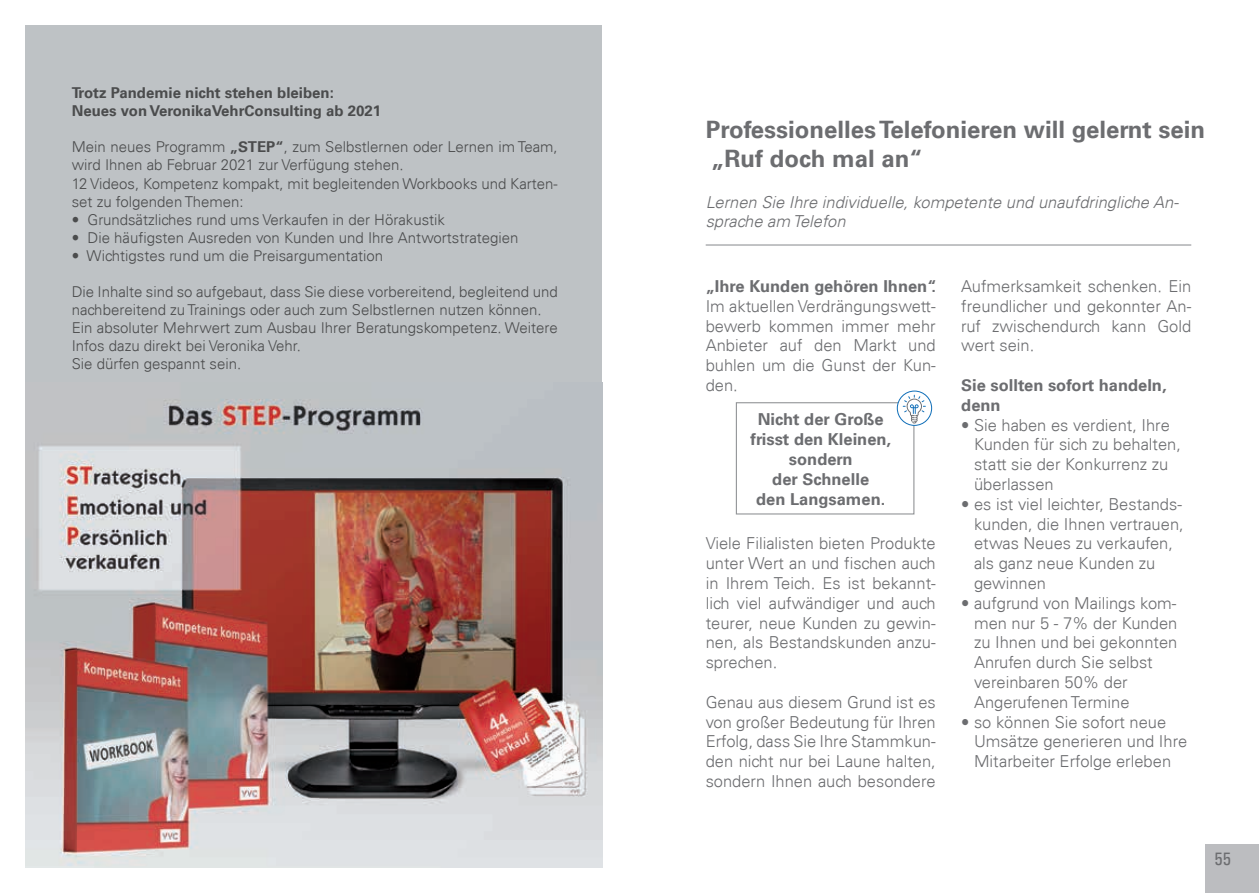
<style>
.page{position:relative;width:1259px;height:893px;background:#fff}
.page>*{position:absolute;margin:0;border:0;box-sizing:border-box;transform-origin:0 0}
.t1{font:700 24px/28.8px "Univers 65";color:#6c6d70}
.t2{font:18px "Univers Condensed";color:#6c6d70}
.t3{font:300 16.5px/19.8px "Univers 45";color:#6c6d70;text-align:justify}
.t4{font:700 16.5px/19.8px "Univers 65";color:#6c6d70}
.t5{font:italic 300 16.5px/19.8px "Univers 45";color:#6c6d70}
.t6{font:300 15px/18px "Univers 45";color:#4b4c4d}
.t7{font:700 15px/18px "Univers 65";color:#4b4c4d}
.s1{font-family:"Univers 65";font-weight:700}
</style>
<div class="page">
<div style="left:1205px;top:845px;width:54px;height:48px;background:#bcbdc0"></div>
<hr style="left:705px;top:244px;width:486px;height:2px;background:#939598">
<div style="left:736px;top:402px;width:178px;height:112px;border:1px solid #939598"></div>
<svg style="left:897px;top:391px;width:34px;height:34px"></svg>
<div style="left:897px;top:391px;width:35px;height:35px;border:1px solid #0f6eb8;border-radius:50%"></div>
<svg style="left:902px;top:395px;width:24px;height:29px"></svg>
<div style="left:26px;top:26px;width:576px;height:841px;background:#bec2c5"></div>
<img style="left:26px;top:399px;width:576px;height:468px">
<p class="t7" style="left:72px;top:84px;width:311px">Trotz Pandemie nicht stehen bleiben:<br>Neues von VeronikaVehrConsulting ab 2021</p>
<p class="t6" style="left:72px;top:138px;width:487px">Mein neues Programm <span class="s1">„STEP“</span>, zum Selbstlernen oder Lernen im Team, wird Ihnen ab Februar 2021 zur Verfügung stehen.<br>12 Videos, Kompetenz kompakt, mit begleitenden Workbooks und Karten&shy;set zu folgenden Themen:</p>
<p class="t6" style="left:72px;top:210px;width:375px">• Grundsätzliches rund ums Verkaufen in der Hörakustik</p>
<p class="t6" style="left:72px;top:228px;width:448px">• Die häufigsten Ausreden von Kunden und Ihre Antwortstrategien</p>
<p class="t6" style="left:72px;top:246px;width:313px">• Wichtigstes rund um die Preisargumentation</p>
<p class="t6" style="left:72px;top:282px;width:487px">Die Inhalte sind so aufgebaut, dass Sie diese vorbereitend, begleitend und nachbereitend zu Trainings oder auch zum Selbstlernen nutzen können.<br>Ein absoluter Mehrwert zum Ausbau Ihrer Beratungskompetenz. Weitere Infos dazu direkt bei Veronika Vehr.<br>Sie dürfen gespannt sein.</p>
<h1 class="t1" style="left:705px;top:115px;width:501px">Professionelles Telefonieren will gelernt sein „Ruf doch mal an“</h1>
<p class="t5" style="left:705px;top:192px;width:475px">Lernen Sie Ihre individuelle, kompetente und unaufdringliche An&shy;sprache am Telefon</p>
<p class="t4" style="left:705px;top:276px;width:232px">„Ihre Kunden gehören Ihnen“.</p>
<p class="t3" style="left:705px;top:296px;width:231px">Im aktuellen Verdrängungswett&shy;bewerb kommen immer mehr Anbieter auf den Markt und buhlen um die Gunst der Kun&shy;den.</p>
<p class="t4" style="left:750px;top:410px;width:142px;text-align:center">Nicht der Große frisst den Kleinen, sondern<br>der Schnelle<br>den Langsamen.</p>
<p class="t3" style="left:705px;top:534px;width:231px">Viele Filialisten bieten Produkte unter Wert an und fischen auch in Ihrem Teich. Es ist bekannt&shy;lich viel aufwändiger und auch teurer, neue Kunden zu gewin&shy;nen, als Bestandskunden anzu&shy;sprechen.</p>
<p class="t3" style="left:705px;top:692px;width:231px">Genau aus diesem Grund ist es von großer Bedeutung für Ihren Erfolg, dass Sie Ihre Stammkun&shy;den nicht nur bei Laune halten, sondern Ihnen auch besondere</p>
<p class="t3" style="left:961px;top:276px;width:231px">Aufmerksamkeit schenken. Ein freundlicher und gekonnter An&shy;ruf zwischendurch kann Gold wert sein.</p>
<p class="t4" style="left:961px;top:375px;width:207px">Sie sollten sofort handeln, denn</p>
<p class="t3" style="left:974px;top:415px;width:209px;text-align:left;text-indent:-13px">• Sie haben es verdient, Ihre<br>Kunden für sich zu behalten, statt sie der Konkurrenz zu überlassen</p>
<p class="t3" style="left:974px;top:494px;width:211px;text-align:left;text-indent:-13px">• es ist viel leichter, Bestands&shy;kunden, die Ihnen vertrauen, etwas Neues zu verkaufen, als ganz neue Kunden zu gewinnen</p>
<p class="t3" style="left:974px;top:593px;width:205px;text-align:left;text-indent:-13px">• aufgrund von Mailings kom&shy;men nur 5 - 7% der Kunden zu Ihnen und bei gekonnten<br>Anrufen durch Sie selbst vereinbaren 50% der<br>Angerufenen Termine</p>
<p class="t3" style="left:974px;top:712px;width:215px;text-align:left;text-indent:-13px">• so können Sie sofort neue<br>Umsätze generieren und Ihre<br>Mitarbeiter Erfolge erleben</p>
<p class="t2" style="left:1214px;top:848px;width:18px">55</p>
</div>
